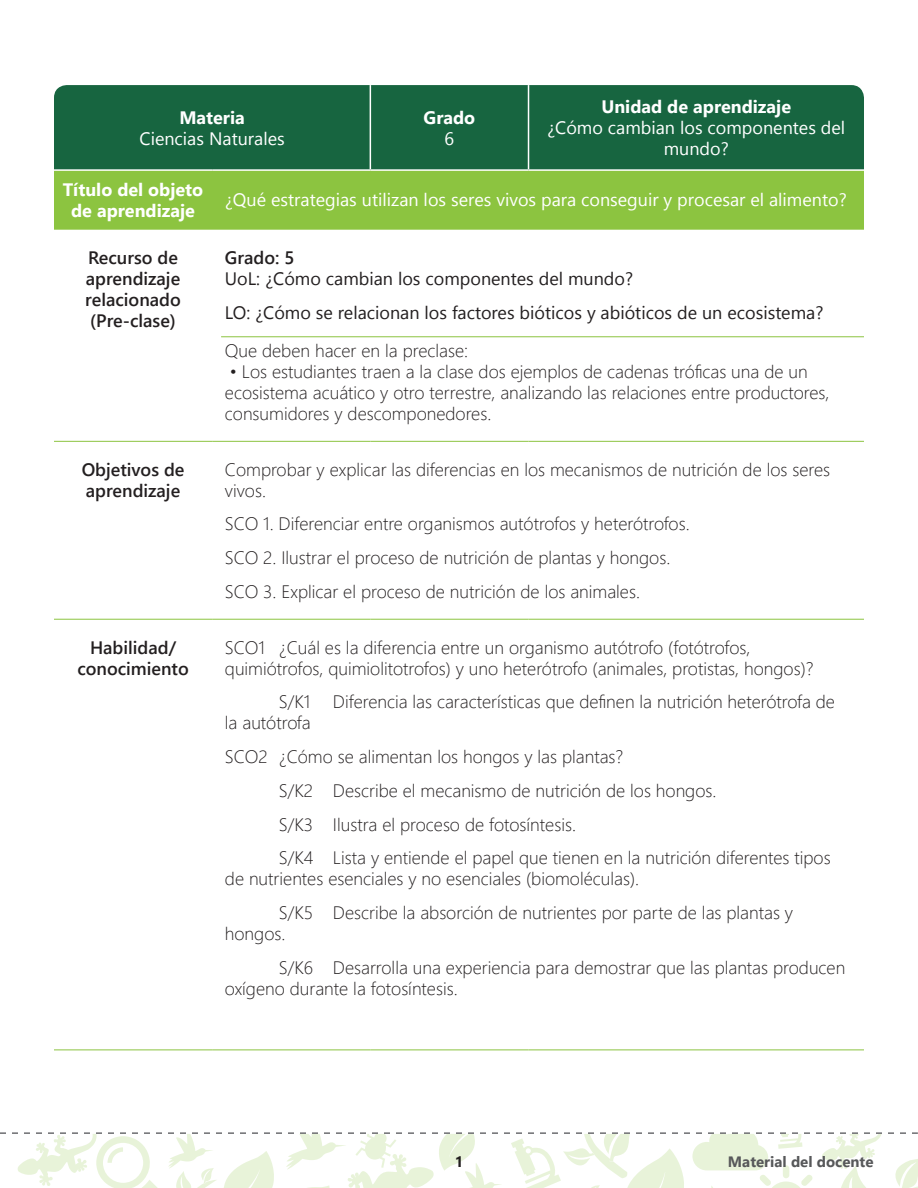
<style>
.page{position:relative;width:918px;height:1188px;background:#fff}
.page>*{position:absolute;margin:0;border:0;box-sizing:border-box;transform-origin:0 0}
.Tex_gen{font:300 18px/21px "Segoe UI";color:#231f20}
.Tex_gen-2{font:18px/21px "Segoe UI";color:#fff;text-align:center}
.Bloque_texto_01{font:18px/21px "Segoe UI";color:#231f20}
.Tex_gen-3{font:600 18px/21px "Segoe UI";color:#231f20}
.Titulo_01{font:600 18px/21px "Segoe UI";color:#231f20}
.Tex_gen-4{font:700 18px/21px "Segoe UI";color:#fff;text-align:center}
.t1{font:700 15px "Segoe UI";color:#57585a}
.t2{font:700 15px "Segoe UI";color:#231f20}
.s1{font-weight:700}
.s2{font-weight:400}
.s3{font-weight:600}
</style>
<div class="page">
<svg style="left:0;top:1132px;width:918px;height:56px"></svg>
<div style="left:54px;top:85px;width:810px;height:84px;background:#176540"></div>
<div style="left:54px;top:171px;width:810px;height:59px;background:#8cc440"></div>
<hr style="left:370px;top:85px;width:1px;height:84px;background:#fff">
<hr style="left:528px;top:85px;width:1px;height:84px;background:#fff">
<hr style="left:54px;top:619px;width:158px;height:1px;background:#8cc440">
<hr style="left:212px;top:619px;width:158px;height:1px;background:#8cc440">
<hr style="left:370px;top:619px;width:159px;height:1px;background:#8cc440">
<hr style="left:529px;top:619px;width:335px;height:1px;background:#8cc440">
<hr style="left:54px;top:1050px;width:158px;height:1px;background:#8cc440">
<hr style="left:212px;top:1050px;width:158px;height:1px;background:#8cc440">
<hr style="left:370px;top:1050px;width:159px;height:1px;background:#8cc440">
<hr style="left:529px;top:1050px;width:335px;height:1px;background:#8cc440">
<hr style="left:54px;top:441px;width:158px;height:1px;background:#8cc440">
<hr style="left:212px;top:441px;width:158px;height:1px;background:#8cc440">
<hr style="left:370px;top:441px;width:159px;height:1px;background:#8cc440">
<hr style="left:529px;top:441px;width:335px;height:1px;background:#8cc440">
<hr style="left:221px;top:336px;width:643px;height:1px;background:#8cc440">
<p class="Tex_gen-2" style="left:140px;top:106px;width:147px"><span class="s1">Materia<br></span>Ciencias Naturales</p>
<p class="Tex_gen-4" style="left:424px;top:107px;width:53px">Grado<br><span class="s2">6</span></p>
<p class="Tex_gen-2" style="left:547px;top:96px;width:300px"><span class="s1">Unidad de aprendizaje<br></span>¿Cómo cambian los componentes del mundo?</p>
<p class="Tex_gen-4" style="left:63px;top:179px;width:142px">Título del objeto de aprendizaje</p>
<p class="Tex_gen-2" style="left:225px;top:189px;width:623px">¿Qué estrategias utilizan los seres vivos para conseguir y procesar el alimento?</p>
<p class="Titulo_01" style="left:85px;top:247px;width:97px">Recurso de aprendizaje relacionado (Pre-clase)</p>
<p class="Bloque_texto_01" style="left:225px;top:247px;width:410px"><span class="s3">Grado: 5<br></span>UoL: ¿Cómo cambian los componentes del mundo?</p>
<p class="Bloque_texto_01" style="left:225px;top:302px;width:600px">LO: ¿Cómo se relacionan los factores bióticos y abióticos de un ecosistema?</p>
<p class="Tex_gen" style="left:225px;top:339px;width:245px">Que deben hacer en la preclase:</p>
<p class="Tex_gen" style="left:225px;top:360px;width:606px">• Los estudiantes traen a la clase dos ejemplos de cadenas tróficas una de un ecosistema acuático y otro terrestre, analizando las relaciones entre productores, consumidores y descomponedores.</p>
<p class="Tex_gen-3" style="left:82px;top:459px;width:104px">Objetivos de aprendizaje</p>
<p class="Tex_gen" style="left:225px;top:458px;width:607px">Comprobar y explicar las diferencias en los mecanismos de nutrición de los seres vivos.</p>
<p class="Tex_gen" style="left:225px;top:513px;width:466px">SCO 1. Diferenciar entre organismos autótrofos y heterótrofos.</p>
<p class="Tex_gen" style="left:225px;top:546px;width:447px">SCO 2. Ilustrar el proceso de nutrición de plantas y hongos.</p>
<p class="Tex_gen" style="left:225px;top:580px;width:417px">SCO 3. Explicar el proceso de nutrición de los animales.</p>
<p class="Tex_gen-3" style="left:77px;top:636px;width:113px;text-align:center">Habilidad/ conocimiento</p>
<p class="Tex_gen" style="left:225px;top:636px;width:590px">SCO1 ¿Cuál es la diferencia entre un organismo autótrofo (fotótrofos, quimiótrofos, quimiolitotrofos) y uno heterótrofo (animales, protistas, hongos)?</p>
<p class="Tex_gen" style="left:279px;top:691px;width:33px">S/K1</p>
<p class="Tex_gen" style="left:333px;top:691px;width:504px">Diferencia las características que definen la nutrición heterótrofa de</p>
<p class="Tex_gen" style="left:225px;top:712px;width:87px">la autótrofa</p>
<p class="Tex_gen" style="left:225px;top:745px;width:400px">SCO2 ¿Cómo se alimentan los hongos y las plantas?</p>
<p class="Tex_gen" style="left:279px;top:779px;width:439px">S/K2 Describe el mecanismo de nutrición de los hongos.</p>
<p class="Tex_gen" style="left:279px;top:813px;width:299px">S/K3 Ilustra el proceso de fotosíntesis.</p>
<p class="Tex_gen" style="left:225px;top:847px;width:607px;text-indent:54px">S/K4 Lista y entiende el papel que tienen en la nutrición diferentes tipos de nutrientes esenciales y no esenciales (biomoléculas).</p>
<p class="Tex_gen" style="left:225px;top:901px;width:570px;text-indent:54px">S/K5 Describe la absorción de nutrientes por parte de las plantas y hongos.</p>
<p class="Tex_gen" style="left:225px;top:956px;width:622px;text-indent:54px">S/K6 Desarrolla una experiencia para demostrar que las plantas producen oxígeno durante la fotosíntesis.</p>
<p class="t2" style="left:455px;top:1150px;width:10px">1</p>
<p class="t1" style="left:728px;top:1149px;width:147px">Material del docente</p>
</div>
